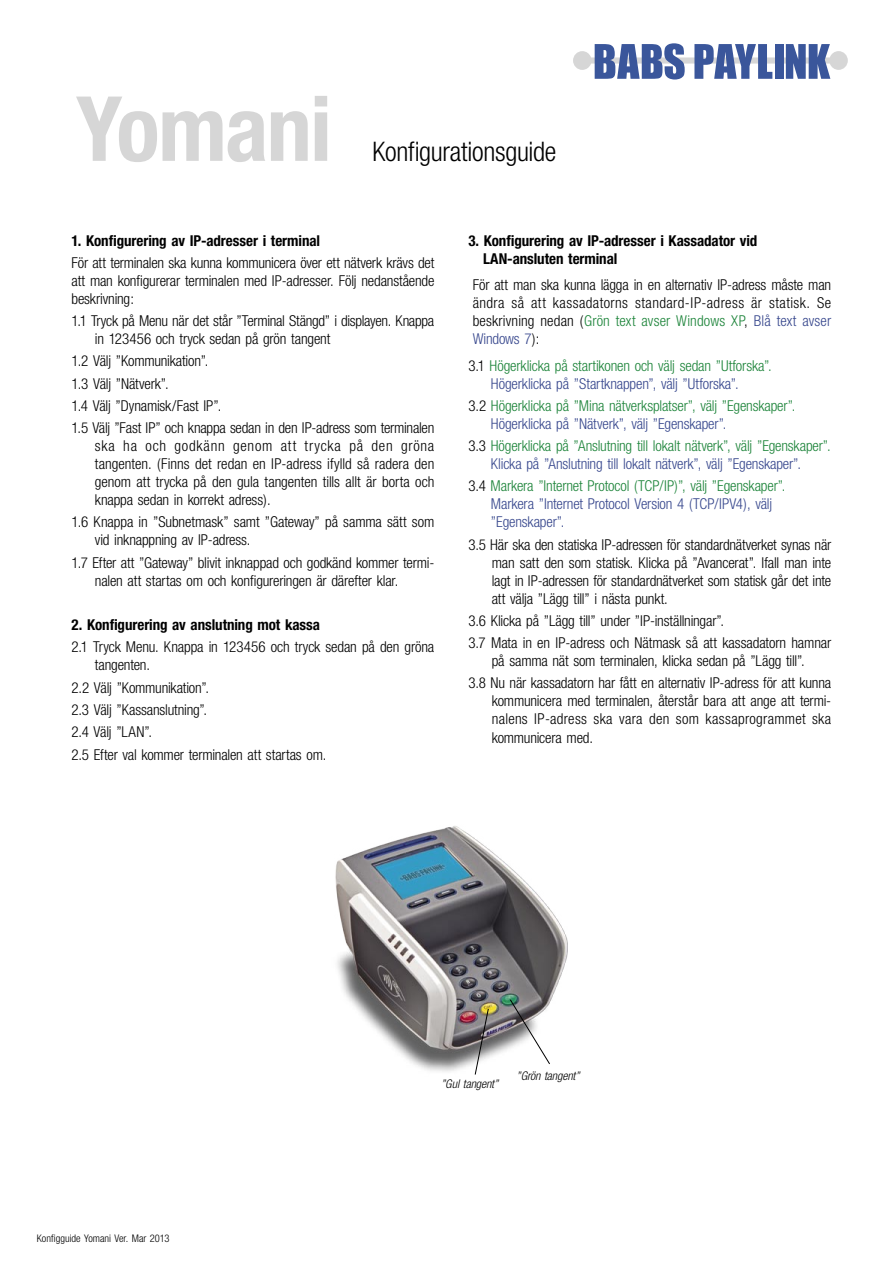
<style>
.page{position:relative;width:893px;height:1263px;background:#fff}
.page>*{position:absolute;margin:0;border:0;box-sizing:border-box;transform-origin:0 0}
.t1{font:700 condensed 90px "Helvetica Neue";letter-spacing:-.02em;color:#d6d6d6}
.t2{font:300 condensed 27px "Helvetica Neue";letter-spacing:-.01em;color:#000}
.t3{font:300 condensed 15px/18px "Helvetica Neue";letter-spacing:-.01em;color:#000}
.t4{font:300 condensed 15px/18px "Helvetica Neue";letter-spacing:-.01em;color:#1d843a}
.t5{font:700 condensed 15px/18px "Helvetica Neue";letter-spacing:-.005em;color:#000}
.t6{font:300 condensed 15px/18px "Helvetica Neue";letter-spacing:-.01em;color:#37478d}
.t7{font:italic 300 condensed 12px "Helvetica Neue";letter-spacing:-.01em;color:#000}
.t8{font:300 condensed 10.5px "Helvetica Neue";color:#000}
.s1{color:#1d843a}
.s2{color:#37478d}
.s3{color:#000}
</style>
<div class="page">
<img style="left:335px;top:826px;width:233px;height:246px">
<svg style="left:573px;top:43px;width:275px;height:37px"></svg>
<svg style="left:474px;top:1008px;width:15px;height:67px"></svg>
<svg style="left:509px;top:999px;width:42px;height:66px"></svg>
<h1 class="t1" style="left:76px;top:74px;width:257px">Yomani</h1>
<h2 class="t2" style="left:373px;top:136px;width:185px">Konfigurationsguide</h2>
<p class="t5" style="left:72px;top:231px;width:250px">1. Konfigurering av IP-adresser i terminal</p>
<p class="t3" style="left:72px;top:253px;width:364px;text-align:justify">För att terminalen ska kunna kommunicera över ett nätverk krävs det att man konfigurerar terminalen med IP-adresser. Följ nedanstående beskrivning:</p>
<p class="t3" style="left:95px;top:312px;width:341px;text-indent:-23px">1.1 Tryck på Menu när det står ”Terminal Stängd” i displayen. Knappa in 123456 och tryck sedan på grön tangent</p>
<p class="t3" style="left:72px;top:350px;width:364px;line-height:22.2px">1.2 Välj ”Kommunikation”.<br>1.3 Välj ”Nätverk”.<br>1.4 Välj ”Dynamisk/Fast IP”.<br>1.5 Välj ”Fast IP” och knappa sedan in den IP-adress som terminalen</p>
<p class="t3" style="left:95px;top:437px;width:341px;text-align:justify">ska ha och godkänn genom att trycka på den gröna tangenten. (Finns det redan en IP-adress ifylld så radera den genom att trycka på den gula tangenten tills allt är borta och knappa sedan in korrekt adress).</p>
<p class="t3" style="left:95px;top:513px;width:341px;text-indent:-23px">1.6 Knappa in ”Subnetmask” samt ”Gateway” på samma sätt som vid inknappning av IP-adress.</p>
<p class="t3" style="left:95px;top:553px;width:341px;text-indent:-23px">1.7 Efter att ”Gateway” blivit inknappad och godkänd kommer termi&shy;nalen att startas om och konfigureringen är därefter klar.</p>
<p class="t5" style="left:72px;top:616px;width:250px">2. Konfigurering av anslutning mot kassa</p>
<p class="t3" style="left:95px;top:638px;width:341px;text-indent:-23px">2.1 Tryck Menu. Knappa in 123456 och tryck sedan på den gröna tangenten.</p>
<p class="t3" style="left:72px;top:676px;width:256px;line-height:22.2px">2.2 Välj ”Kommunikation”.<br>2.3 Välj ”Kassanslutning”.<br>2.4 Välj ”LAN”.<br>2.5 Efter val kommer terminalen att startas om.</p>
<p class="t5" style="left:483px;top:231px;width:276px;text-indent:-15px">3. Konfigurering av IP-adresser i Kassadator vid<br>LAN-ansluten terminal</p>
<p class="t3" style="left:473px;top:276px;width:360px;text-align:justify">För att man ska kunna lägga in en alternativ IP-adress måste man ändra så att kassadatorns standard-IP-adress är statisk. Se beskrivning nedan (<span class="s1">Grön text avser Windows XP</span>, <span class="s2">Blå text avser Windows 7</span>):</p>
<p class="t4" style="left:491px;top:356px;width:282px;text-indent:-23px"><span class="s3">3.1</span> Högerklicka på startikonen och välj sedan ”Utforska”.<br><span class="s2">Högerklicka på ”Startknappen”, välj ”Utforska”.</span></p>
<p class="t4" style="left:491px;top:396px;width:306px;text-indent:-23px"><span class="s3">3.2</span> Högerklicka på ”Mina nätverksplatser”, välj ”Egenskaper”.<br><span class="s2">Högerklicka på ”Nätverk”, välj ”Egenskaper”.</span></p>
<p class="t4" style="left:468px;top:437px;width:364px;text-align:center"><span class="s3">3.3</span> Högerklicka på ”Anslutning till lokalt nätverk”, välj ”Egenskaper”.<br><span class="s2">Klicka på ”Anslutning till lokalt nätverk”, välj ”Egenskaper”.</span></p>
<p class="t6" style="left:491px;top:477px;width:296px;text-indent:-23px"><span class="s3">3.4</span> <span class="s1">Markera ”Internet Protocol (TCP/IP)”, välj ”Egenskaper”.<br></span>Markera ”Internet Protocol Version 4 (TCP/IPV4), välj ”Egenskaper”.</p>
<p class="t3" style="left:492px;top:535px;width:341px;text-align:justify;text-indent:-23px">3.5 Här ska den statiska IP-adressen för standardnätverket synas när man satt den som statisk. Klicka på ”Avancerat”. Ifall man inte lagt in IP-adressen för standardnätverket som statisk går det inte att välja ”Lägg till” i nästa punkt.</p>
<p class="t3" style="left:468px;top:609px;width:364px;line-height:22.2px">3.6 Klicka på ”Lägg till” under ”IP-inställningar”.<br>3.7 Mata in en IP-adress och Nätmask så att kassadatorn hamnar</p>
<p class="t3" style="left:468px;top:650px;width:364px;line-height:22.2px;text-align:center">på samma nät som terminalen, klicka sedan på ”Lägg till”.<br>3.8 Nu när kassadatorn har fått en alternativ IP-adress för att kunna</p>
<p class="t3" style="left:492px;top:692px;width:341px;text-align:justify">kommunicera med terminalen, återstår bara att ange att termi&shy;nalens IP-adress ska vara den som kassaprogrammet ska kommunicera med.</p>
<p class="t8" style="left:37px;top:1232px;width:134px">Konfigguide Yomani Ver. Mar 2013</p>
<p class="t7" style="left:441px;top:1076px;width:59px">”Gul tangent”</p>
<p class="t7" style="left:517px;top:1068px;width:65px">”Grön tangent”</p>
</div>
